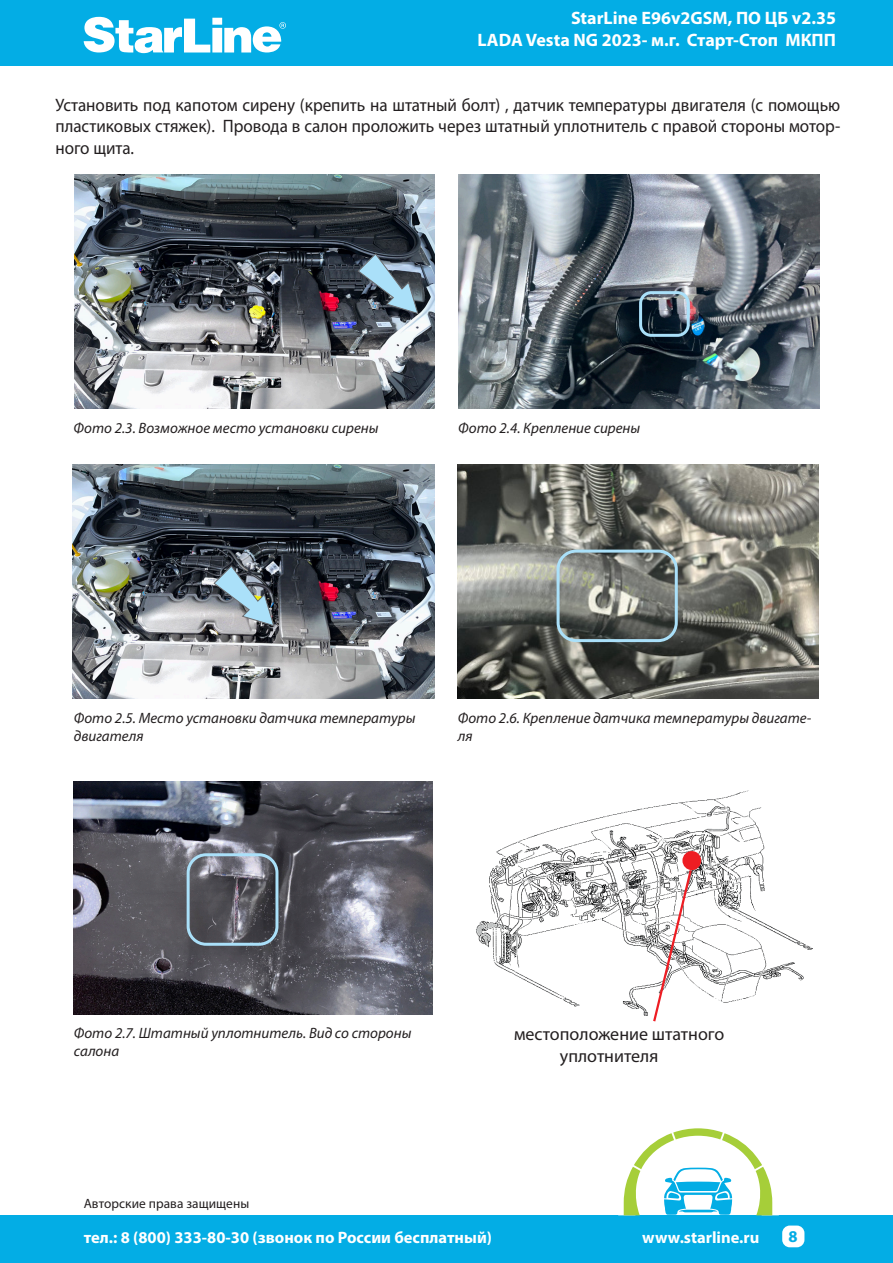
<style>
.page{position:relative;width:893px;height:1263px;background:#fff}
.page>*{position:absolute;margin:0;border:0;box-sizing:border-box;transform-origin:0 0}
.Основной_текст{font:18px/21.6px "Myriad Pro";color:#231f20;text-align:justify;scale:.95 1}
.t1{font:700 18px/21.6px "Myriad Pro";color:#fff;text-align:right}
.Основной_текст-2{font:18px "Myriad Pro";color:#231f20}
.t2{font:700 16.5px "Myriad Pro";color:#fff}
.t3{font:700 16.5px "Myriad Pro";color:#03ade5}
.t4{font:italic 15px/18px "Myriad Pro";color:#231f20}
.t5{font:13.5px "Myriad Pro";letter-spacing:.005em;color:#231f20}
</style>
<div class="page">
<div style="left:0;top:0;width:893px;height:65px;background:#03ade5"></div>
<svg style="left:84px;top:17px;width:202px;height:36px"></svg>
<div style="left:0;top:1215px;width:893px;height:48px;background:#03ade5"></div>
<div style="left:782px;top:1225px;width:22px;height:22px;background:#fff;border-radius:8px"></div>
<svg style="left:623px;top:1128px;width:150px;height:87px"></svg>
<img style="left:75px;top:174px;width:360px;height:234px">
<img style="left:459px;top:174px;width:360px;height:234px">
<svg style="left:357px;top:253px;width:62px;height:62px;background:#637888"></svg>
<div style="left:639px;top:291px;width:51px;height:46px;border:3px solid #aae0f9;border-radius:11px"></div>
<img style="left:73px;top:464px;width:361px;height:235px">
<img style="left:458px;top:464px;width:360px;height:235px">
<div style="left:557px;top:550px;width:121px;height:92px;border:3px solid #aae0f9;border-radius:18px"></div>
<img style="left:476px;top:790px;width:337px;height:226px">
<div style="left:682px;top:851px;width:19px;height:19px;background:#ee1d23;border-radius:50%"></div>
<svg style="left:651px;top:868px;width:42px;height:154px"></svg>
<img style="left:74px;top:781px;width:359px;height:233px">
<div style="left:187px;top:853px;width:91px;height:93px;border:3px solid #aae0f9;border-radius:18px"></div>
<svg style="left:213px;top:565px;width:62px;height:62px;background:#81939e"></svg>
<p class="t1" style="left:478px;top:7px;width:360px">StarLine E96v2GSM, ПО ЦБ v2.35<br>LADA Vesta NG 2023- м.г. Старт-Стоп МКПП</p>
<p class="Основной_текст" style="left:55px;top:93px;width:828px">Установить под капотом сирену (крепить на штатный болт) , датчик температуры двигателя (с помощью пластиковых стяжек). Провода в салон проложить через штатный уплотнитель с правой стороны мотор&shy;ного щита.</p>
<p class="t4" style="left:74px;top:418px;width:306px">Фото 2.3. Возможное место установки сирены</p>
<p class="t4" style="left:458px;top:418px;width:183px">Фото 2.4. Крепление сирены</p>
<p class="t4" style="left:74px;top:709px;width:343px">Фото 2.5. Место установки датчика температуры двигателя</p>
<p class="t4" style="left:458px;top:709px;width:355px">Фото 2.6. Крепление датчика температуры двигате&shy;ля</p>
<p class="t4" style="left:74px;top:1024px;width:339px">Фото 2.7. Штатный уплотнитель. Вид со стороны салона</p>
<p class="Основной_текст-2" style="left:514px;top:1023px;width:212px">местоположение штатного</p>
<p class="Основной_текст-2" style="left:560px;top:1045px;width:100px">уплотнителя</p>
<p class="t5" style="left:84px;top:1195px;width:167px">Авторские права защищены</p>
<p class="t2" style="left:84px;top:1226px;width:410px">тел.: 8 (800) 333-80-30 (звонок по России бесплатный)</p>
<p class="t2" style="left:642px;top:1226px;width:119px">www.starline.ru</p>
<p class="t3" style="left:789px;top:1226px;width:11px">8</p>
</div>
